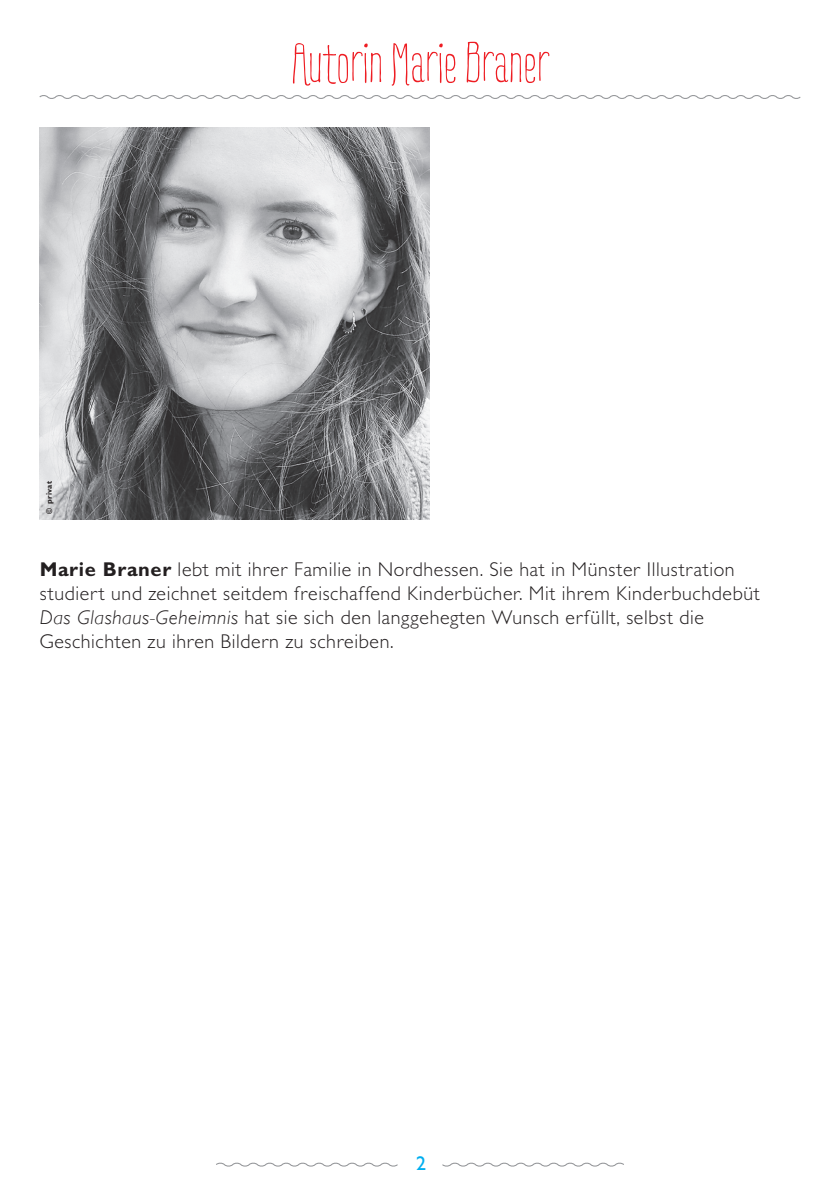
<style>
.page{position:relative;width:840px;height:1191px;background:#fff}
.page>*{position:absolute;margin:0;border:0;box-sizing:border-box;transform-origin:0 0}
.t1{font:56px "Ridemy Bike Pro";color:#ee1d23}
.t2{font:300 20px/24px "Gill Sans MT Std";letter-spacing:.03em;color:#231f20}
.t3{font:500 20px "Gill Sans MT Std";color:#00aeef}
.t4{font:700 8px "Gill Sans MT Std";letter-spacing:.02em;color:#231f20}
.s1{font-weight:700}
.s2{font-family:"Gill Sans";font-style:italic}
</style>
<div class="page">
<svg style="left:442px;top:1162px;width:182px;height:5px"></svg>
<svg style="left:216px;top:1162px;width:182px;height:5px"></svg>
<img style="left:40px;top:128px;width:389px;height:391px">
<svg style="left:39px;top:95px;width:762px;height:4px"></svg>
<p class="t4" style="left:44px;top:514px;width:35px;rotate:-90deg">© privat</p>
<h1 class="t1" style="left:291px;top:28px;width:259px">Autorin Marie Braner</h1>
<p class="t2" style="left:40px;top:557px;width:721px"><span class="s1">Marie Braner</span> lebt mit ihrer Familie in Nordhessen. Sie hat in Münster Illustration studiert und zeichnet seitdem freischaffend Kinderbücher. Mit ihrem Kinderbuchdebüt <span class="s2">Das Glashaus-Geheimnis</span> hat sie sich den langgehegten Wunsch erfüllt, selbst die Geschichten zu ihren Bildern zu schreiben.</p>
<p class="t3" style="left:416px;top:1150px;width:11px">2</p>
</div>
